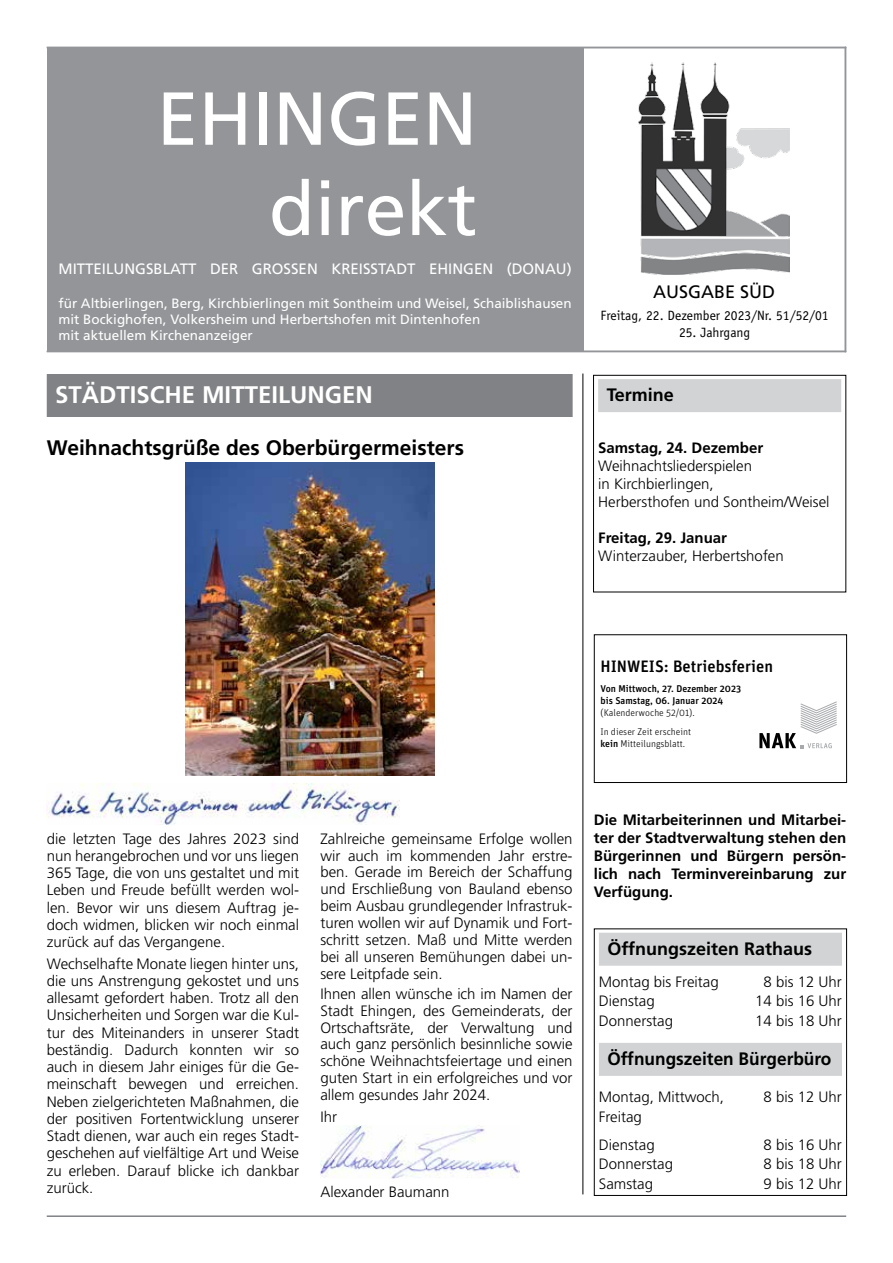
<style>
.page{position:relative;width:893px;height:1263px;background:#fff}
.page>*{position:absolute;margin:0;border:0;box-sizing:border-box;transform-origin:0 0}
.t1{font:74.85px/90.3px "Frutiger";color:#fff;text-align:right}
.t2{font:700 24px "Frutiger";color:#fff}
.t3{font:700 24px "Frutiger";color:#fff;scale:2.85 1}
.t4{font:700 21px "Frutiger";color:#000}
.t5{font:700 18px "Frutiger";color:#000}
.t6{font:700 18px "Frutiger";color:#000;scale:.96 1}
.t7{font:18px "Frutiger";color:#000}
.t8{font:500 16.5px "Unit Pro";color:#000}
.t9{font:300 15px/17.2px "Frutiger";color:#000;text-align:justify}
.t10{font:700 15px/18px "Frutiger";color:#000;text-align:justify}
.t11{font:15px "Frutiger";color:#fff}
.t12{font:13.5px/16.2px "Frutiger";color:#fff}
.t13{font:13.5px "Officina Sans";color:#000}
.t14{font:300 9.9px/19px "Unit Pro";color:#000}
.t15{font:500 9.9px/12.1px "Unit Pro";color:#000}
.s1{font-weight:500}
</style>
<div class="page">
<div style="left:47px;top:47px;width:536px;height:304px;background:#939598"></div>
<img style="left:638px;top:63px;width:152px;height:211px">
<div style="left:599px;top:933px;width:243px;height:33px;background:#d1d3d4"></div>
<div style="left:599px;top:1043px;width:243px;height:33px;background:#d1d3d4"></div>
<div style="left:594px;top:928px;width:253px;height:268px;border:1px solid #000"></div>
<hr style="left:47px;top:351px;width:799px;height:1px;background:#939598">
<hr style="left:47px;top:47px;width:799px;height:1px;background:#939598">
<hr style="left:845px;top:47px;width:1px;height:305px;background:#939598">
<div style="left:598px;top:379px;width:243px;height:33px;background:#d1d3d4"></div>
<div style="left:593px;top:375px;width:253px;height:217px;border:1px solid #000"></div>
<div style="left:47px;top:374px;width:382px;height:43px;background:#808285"></div>
<div style="left:421px;top:374px;width:152px;height:43px;background:#808285"></div>
<img style="left:185px;top:463px;width:249px;height:313px">
<img style="left:47px;top:784px;width:353px;height:41px">
<hr style="left:47px;top:1215px;width:799px;height:2px;background:#808285">
<hr style="left:583px;top:373px;width:1px;height:821px;background:#000">
<img style="left:320px;top:1126px;width:200px;height:53px">
<svg style="left:759px;top:701px;width:78px;height:48px"></svg>
<div style="left:594px;top:634px;width:253px;height:149px;border:1px solid #000"></div>
<h1 class="t1" style="left:157px;top:73px;width:322px">EHINGEN direkt</h1>
<p class="t11" style="left:59px;top:260px;width:515px">MITTEILUNGSBLATT DER GROSSEN KREISSTADT EHINGEN (DONAU)</p>
<p class="t12" style="left:59px;top:295px;width:515px">für Altbierlingen, Berg, Kirchbierlingen mit Sontheim und Weisel, Schaiblishausen mit Bockighofen, Volkersheim und Herbertshofen mit Dintenhofen<br>mit aktuellem Kirchenanzeiger</p>
<h2 class="t2" style="left:55px;top:381px;width:319px">STÄDTISCHE MITTEILUNGEN</h2>
<h3 class="t4" style="left:47px;top:435px;width:419px">Weihnachtsgrüße des Oberbürgermeisters</h3>
<h2 class="t3" style="left:7px;top:381px;width:143px">TTEILUNGEN</h2>
<p class="t7" style="left:653px;top:281px;width:123px">AUSGABE SÜD</p>
<p class="t13" style="left:601px;top:308px;width:229px">Freitag, 22. Dezember 2023/Nr. 51/52/01</p>
<p class="t13" style="left:679px;top:324px;width:73px">25. Jahrgang</p>
<p class="t5" style="left:607px;top:384px;width:69px">Termine</p>
<p class="t10" style="left:598px;top:439px;width:167px">Samstag, 24. Dezember</p>
<p class="t9" style="left:598px;top:457px;width:233px;line-height:18px;text-align:left">Weihnachtsliederspielen<br>in Kirchbierlingen,<br>Herbersthofen und Sontheim/Weisel</p>
<p class="t10" style="left:598px;top:529px;width:130px">Freitag, 29. Januar</p>
<p class="t9" style="left:598px;top:548px;width:187px">Winterzauber, Herbertshofen</p>
<p class="t8" style="left:600px;top:654px;width:174px">HINWEIS: Betriebsferien</p>
<p class="t15" style="left:600px;top:682px;width:142px">Von Mittwoch, 27. Dezember 2023 bis Samstag, 06. Januar 2024</p>
<p class="t14" style="left:600px;top:703px;width:96px">(Kalenderwoche 52/01).<br>In dieser Zeit erscheint</p>
<p class="t14" style="left:600px;top:734px;width:86px"><span class="s1">kein</span> Mitteilungsblatt.</p>
<p class="t9" style="left:47px;top:830px;width:254px">die letzten Tage des Jahres 2023 sind nun herangebrochen und vor uns liegen 365 Tage, die von uns gestaltet und mit Leben und Freude befüllt werden wol&shy;len. Bevor wir uns diesem Auftrag je&shy;doch widmen, blicken wir noch einmal zurück auf das Vergangene.</p>
<p class="t9" style="left:47px;top:955px;width:254px">Wechselhafte Monate liegen hinter uns, die uns Anstrengung gekostet und uns allesamt gefordert haben. Trotz all den Unsicherheiten und Sorgen war die Kul&shy;tur des Miteinanders in unserer Stadt beständig. Dadurch konnten wir so auch in diesem Jahr einiges für die Ge&shy;meinschaft bewegen und erreichen.<br>Neben zielgerichteten Maßnahmen, die der positiven Fortentwicklung unserer Stadt dienen, war auch ein reges Stadt&shy;geschehen auf vielfältige Art und Weise zu erleben. Darauf blicke ich dankbar zurück.</p>
<p class="t9" style="left:320px;top:830px;width:254px;line-height:16.8px">Zahlreiche gemeinsame Erfolge wollen wir auch im kommenden Jahr erstre&shy;ben. Gerade im Bereich der Schaffung und Erschließung von Bauland ebenso beim Ausbau grundlegender Infrastruk&shy;turen wollen wir auf Dynamik und Fort&shy;schritt setzen. Maß und Mitte werden bei all unseren Bemühungen dabei un&shy;sere Leitpfade sein.</p>
<p class="t9" style="left:320px;top:985px;width:254px;line-height:16.8px">Ihnen allen wünsche ich im Namen der Stadt Ehingen, des Gemeinderats, der Ortschaftsräte, der Verwaltung und auch ganz persönlich besinnliche sowie schöne Weihnachtsfeiertage und einen guten Start in ein erfolgreiches und vor allem gesundes Jahr 2024.</p>
<p class="t9" style="left:320px;top:1109px;width:18px">Ihr</p>
<p class="t9" style="left:320px;top:1183px;width:131px">Alexander Baumann</p>
<p class="t10" style="left:594px;top:810px;width:254px">Die Mitarbeiterinnen und Mitarbei&shy;ter der Stadtverwaltung stehen den Bürgerinnen und Bürgern persön&shy;lich nach Terminvereinbarung zur Verfügung.</p>
<p class="t5" style="left:607px;top:938px;width:206px">Öffnungszeiten Rathaus</p>
<p class="t9" style="left:599px;top:973px;width:121px">Montag bis Freitag</p>
<p class="t9" style="left:764px;top:973px;width:80px">8 bis 12 Uhr</p>
<p class="t9" style="left:599px;top:992px;width:57px">Dienstag</p>
<p class="t9" style="left:755px;top:992px;width:88px">14 bis 16 Uhr</p>
<p class="t9" style="left:599px;top:1012px;width:76px">Donnerstag</p>
<p class="t9" style="left:755px;top:1012px;width:88px">14 bis 18 Uhr</p>
<p class="t6" style="left:607px;top:1048px;width:235px">Öffnungszeiten Bürgerbüro</p>
<p class="t9" style="left:599px;top:1088px;width:127px">Montag, Mittwoch,</p>
<p class="t9" style="left:764px;top:1088px;width:80px">8 bis 12 Uhr</p>
<p class="t9" style="left:599px;top:1103px;width:57px;line-height:28px">Freitag<br>Dienstag</p>
<p class="t9" style="left:764px;top:1136px;width:80px">8 bis 16 Uhr</p>
<p class="t9" style="left:599px;top:1155px;width:76px">Donnerstag</p>
<p class="t9" style="left:764px;top:1155px;width:80px">8 bis 18 Uhr</p>
<p class="t9" style="left:599px;top:1175px;width:56px">Samstag</p>
<p class="t9" style="left:764px;top:1175px;width:80px">9 bis 12 Uhr</p>
</div>
